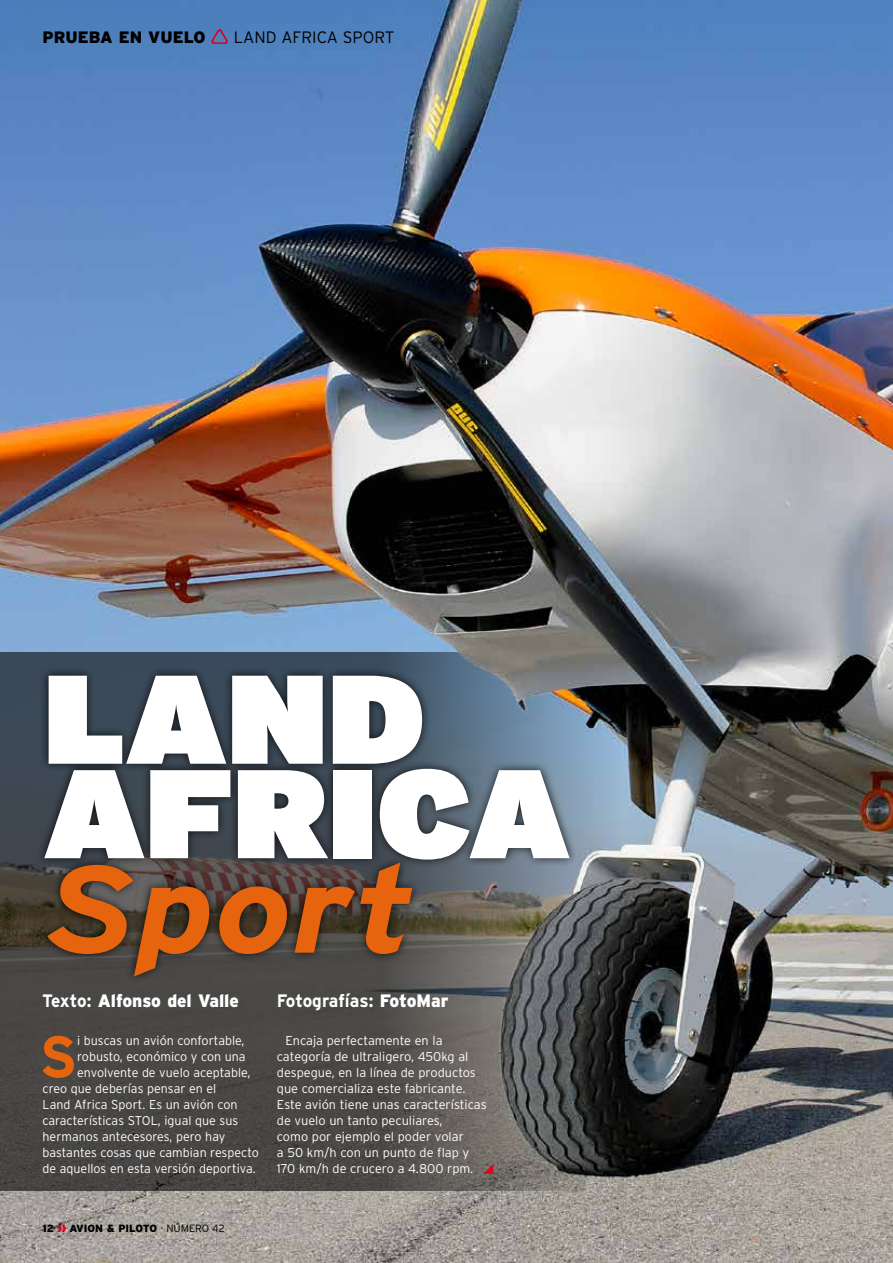
<style>
.page{position:relative;width:893px;height:1263px;background:#fff}
.page>*{position:absolute;margin:0;border:0;box-sizing:border-box;transform-origin:0 0}
.t1{font:900 125.85px/94.5px "Interstate";color:#fff;scale:1.06 1}
.t2{font:italic 700 123.6px "Interstate";color:#e7640e;scale:1.14 1}
.t3{font:700 58.5px "Interstate";color:#e7640e}
.t4{font:900 18px "Interstate";color:#fff;scale:.96 1}
.t5{font:700 18px "Interstate";color:#fff;scale:.96 1}
.t6{font:300 16.5px "Interstate";color:#000}
.t7{font:900 16.5px "Interstate";color:#000}
.t8{font:300 12.75px/16px "Interstate";color:#fff}
.t9{font:900 10.5px "Interstate";color:#000}
.s1{font-weight:700}
.s2{font-weight:900}
.s3{font-size:13.5px;color:#da001a}
.s4{font-weight:300}
</style>
<div class="page">
<img style="left:0;top:0;width:893px;height:1263px">
<svg style="left:0;top:652px;width:621px;height:539px;fill:#4a4846"></svg>
<svg style="left:211px;top:29px;width:17px;height:15px"></svg>
<div style="left:36px;top:666px;width:542px;height:318px;background:#000;opacity:.8"></div>
<svg style="left:483px;top:1164px;width:10px;height:10px"></svg>
<p class="t7" style="left:43px;top:28px;width:153px">Prueba en vuelo</p>
<p class="t6" style="left:234px;top:28px;width:141px">Lan d Africa Sport</p>
<h1 class="t1" style="left:44px;top:668px;width:498px">LAND<br>AFRICA</h1>
<h2 class="t2" style="left:44px;top:840px;width:327px">Sport</h2>
<h3 class="t4" style="left:42px;top:990px;width:207px"><span class="s1">Texto:</span> Alfonso del Valle</h3>
<h3 class="t5" style="left:277px;top:991px;width:180px">Fotografías: <span class="s2">FotoMar</span></h3>
<h3 class="t3" style="left:39px;top:1024px;width:39px">S</h3>
<p class="t8" style="left:77px;top:1033px;width:169px">i buscas un avión confortable,</p>
<p class="t8" style="left:277px;top:1033px;width:211px;text-indent:9px">Encaja perfectamente en la categoría de ultraligero, 450kg al despegue, en la línea de productos que comercializa este fabricante.<br>Este avión tiene unas características de vuelo un tanto peculiares,<br>como por ejemplo el poder volar<br>a 50 km/h con un punto de flap y<br>170 km/h de crucero a 4.800 rpm.</p>
<p class="t8" style="left:77px;top:1049px;width:170px">robusto, económico y con una</p>
<p class="t8" style="left:77px;top:1065px;width:175px">envolvente de vuelo aceptable,</p>
<p class="t8" style="left:43px;top:1081px;width:175px">creo que deberías pensar en el</p>
<p class="t8" style="left:43px;top:1097px;width:197px">Land Africa Sport. Es un avión con</p>
<p class="t8" style="left:43px;top:1113px;width:197px">características STOL, igual que sus</p>
<p class="t8" style="left:43px;top:1129px;width:185px">hermanos antecesores, pero hay</p>
<p class="t8" style="left:43px;top:1145px;width:218px">bastantes cosas que cambian respecto</p>
<p class="t8" style="left:43px;top:1161px;width:215px">de aquellos en esta versión deportiva.</p>
<p class="t9" style="left:43px;top:1222px;width:184px">12 <span class="s3">»</span> AVION &amp; PILOTO <span class="s4">· NÚMERO 42</span></p>
</div>
